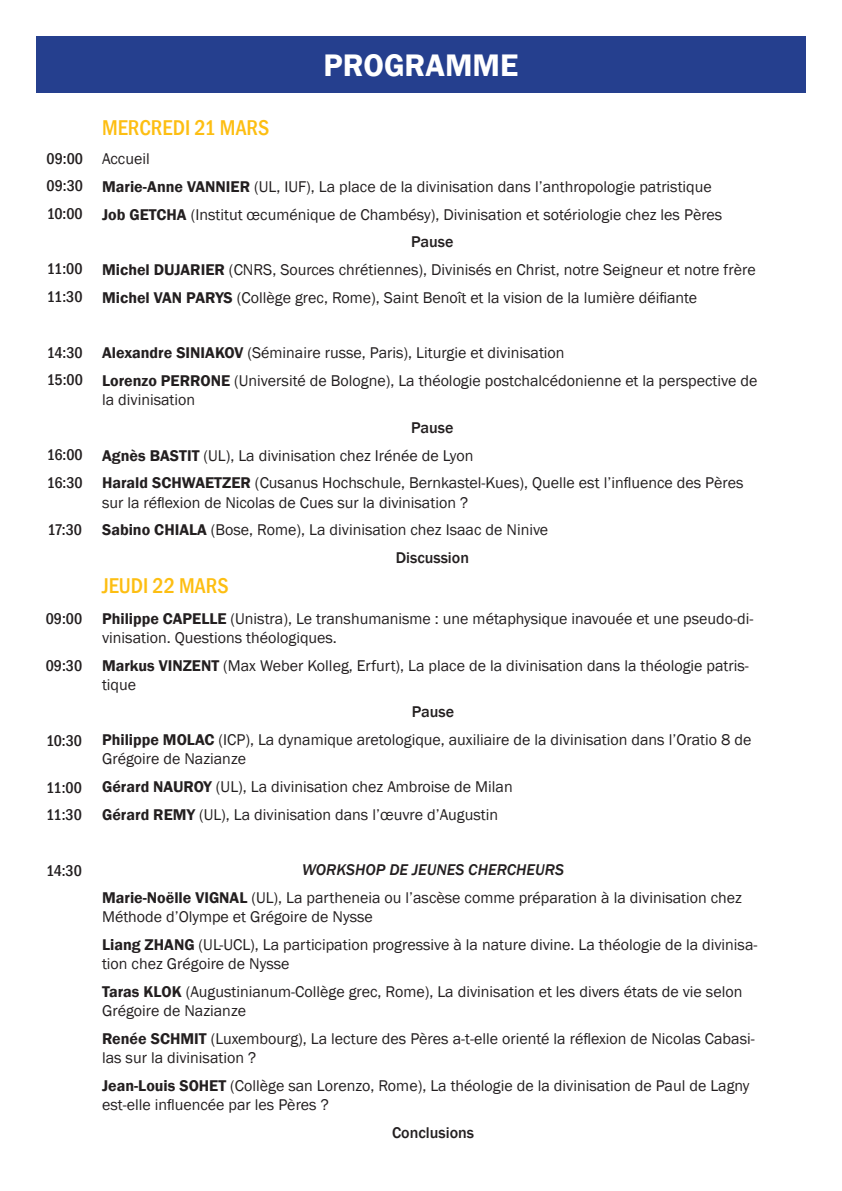
<style>
.page{position:relative;width:842px;height:1191px;background:#fff}
.page>*{position:absolute;margin:0;border:0;box-sizing:border-box;transform-origin:0 0}
.t1{font:600 32px "Franklin Gothic";color:#fff}
.t2{font:500 condensed 22px "Franklin Gothic";color:#fdbe12}
.t3{font:16px/19.2px "Franklin Gothic";color:#231f20}
.t4{font:500 condensed 16px "Franklin Gothic";color:#231f20}
.t5{font:500 16px "Franklin Gothic";color:#231f20}
.t6{font:italic 500 16px "Franklin Gothic";color:#231f20}
.s1{font-weight:600}
</style>
<div class="page">
<div style="left:36px;top:36px;width:770px;height:57px;background:#253f8e"></div>
<p class="t4" style="left:47px;top:148px;width:38px">09:00</p>
<p class="t4" style="left:47px;top:175px;width:38px">09:30</p>
<p class="t4" style="left:47px;top:203px;width:37px">10:00</p>
<p class="t4" style="left:47px;top:258px;width:37px">11:00</p>
<p class="t4" style="left:47px;top:286px;width:37px">11:30</p>
<p class="t4" style="left:47px;top:342px;width:37px">14:30</p>
<p class="t4" style="left:47px;top:369px;width:38px">15:00</p>
<p class="t4" style="left:47px;top:444px;width:37px">16:00</p>
<p class="t4" style="left:47px;top:472px;width:37px">16:30</p>
<p class="t4" style="left:47px;top:519px;width:36px">17:30</p>
<p class="t4" style="left:46px;top:608px;width:38px">09:00</p>
<p class="t4" style="left:46px;top:655px;width:38px">09:30</p>
<p class="t4" style="left:46px;top:730px;width:37px">10:30</p>
<p class="t4" style="left:46px;top:777px;width:37px">11:00</p>
<p class="t4" style="left:46px;top:804px;width:37px">11:30</p>
<p class="t4" style="left:46px;top:860px;width:37px">14:30</p>
<p class="t1" style="left:324px;top:45px;width:196px">PROGRAMME</p>
<p class="t2" style="left:102px;top:113px;width:169px">MERCREDI 21 MARS</p>
<p class="t3" style="left:102px;top:150px;width:49px">Accueil</p>
<p class="t3" style="left:102px;top:177px;width:611px"><span class="s1">Marie-Anne VANNIER</span> (UL, IUF), La place de la divinisation dans l’anthropologie patristique</p>
<p class="t3" style="left:102px;top:205px;width:622px"><span class="s1">Job GETCHA</span> (Institut œcuménique de Chambésy), Divinisation et sotériologie chez les Pères</p>
<p class="t5" style="left:411px;top:232px;width:44px">Pause</p>
<p class="t3" style="left:102px;top:260px;width:655px"><span class="s1">Michel DUJARIER</span> (CNRS, Sources chrétiennes), Divinisés en Christ, notre Seigneur et notre frère</p>
<p class="t3" style="left:102px;top:288px;width:596px"><span class="s1">Michel VAN PARYS</span> (Collège grec, Rome), Saint Benoît et la vision de la lumière déifiante</p>
<p class="t3" style="left:102px;top:344px;width:464px"><span class="s1">Alexandre SINIAKOV</span> (Séminaire russe, Paris), Liturgie et divinisation</p>
<p class="t3" style="left:102px;top:371px;width:657px"><span class="s1">Lorenzo PERRONE</span> (Université de Bologne), La théologie postchalcédonienne et la perspective de la divinisation</p>
<p class="t5" style="left:411px;top:417px;width:44px">Pause</p>
<p class="t3" style="left:102px;top:446px;width:373px"><span class="s1">Agnès BASTIT</span> (UL), La divinisation chez Irénée de Lyon</p>
<p class="t3" style="left:102px;top:474px;width:643px"><span class="s1">Harald SCHWAETZER</span> (Cusanus Hochschule, Bernkastel-Kues), Quelle est l’influence des Pères sur la réflexion de Nicolas de Cues sur la divinisation ?</p>
<p class="t3" style="left:102px;top:520px;width:448px"><span class="s1">Sabino CHIALA</span> (Bose, Rome), La divinisation chez Isaac de Ninive</p>
<p class="t5" style="left:396px;top:547px;width:75px">Discussion</p>
<p class="t2" style="left:102px;top:571px;width:128px">JEUDI 22 MARS</p>
<p class="t3" style="left:102px;top:609px;width:653px"><span class="s1">Philippe CAPELLE</span> (Unistra), Le transhumanisme : une métaphysique inavouée et une pseudo-di&shy;vinisation. Questions théologiques.</p>
<p class="t3" style="left:102px;top:656px;width:648px"><span class="s1">Markus VINZENT</span> (Max Weber Kolleg, Erfurt), La place de la divinisation dans la théologie patris&shy;tique</p>
<p class="t5" style="left:412px;top:702px;width:44px">Pause</p>
<p class="t3" style="left:102px;top:730px;width:651px"><span class="s1">Philippe MOLAC</span> (ICP), La dynamique aretologique, auxiliaire de la divinisation dans l’Oratio 8 de<br>Grégoire de Nazianze</p>
<p class="t3" style="left:102px;top:777px;width:412px"><span class="s1">Gérard NAUROY</span> (UL), La divinisation chez Ambroise de Milan</p>
<p class="t3" style="left:102px;top:805px;width:397px"><span class="s1">Gérard REMY</span> (UL), La divinisation dans l’œuvre d’Augustin</p>
<p class="t6" style="left:302px;top:860px;width:263px">WORKSHOP DE JEUNES CHERCHEURS</p>
<p class="t3" style="left:102px;top:888px;width:641px"><span class="s1">Marie-Noëlle VIGNAL</span> (UL), La partheneia ou l’ascèse comme préparation à la divinisation chez<br>Méthode d’Olympe et Grégoire de Nysse</p>
<p class="t3" style="left:102px;top:935px;width:657px"><span class="s1">Liang ZHANG</span> (UL-UCL), La participation progressive à la nature divine. La théologie de la divinisa&shy;tion chez Grégoire de Nysse</p>
<p class="t3" style="left:102px;top:982px;width:642px"><span class="s1">Taras KLOK</span> (Augustinianum-Collège grec, Rome), La divinisation et les divers états de vie selon<br>Grégoire de Nazianze</p>
<p class="t3" style="left:102px;top:1029px;width:654px"><span class="s1">Renée SCHMIT</span> (Luxembourg), La lecture des Pères a-t-elle orienté la réflexion de Nicolas Cabasi&shy;las sur la divinisation ?</p>
<p class="t3" style="left:102px;top:1076px;width:649px"><span class="s1">Jean-Louis SOHET</span> (Collège san Lorenzo, Rome), La théologie de la divinisation de Paul de Lagny est-elle influencée par les Pères ?</p>
<p class="t5" style="left:392px;top:1122px;width:83px">Conclusions</p>
</div>
